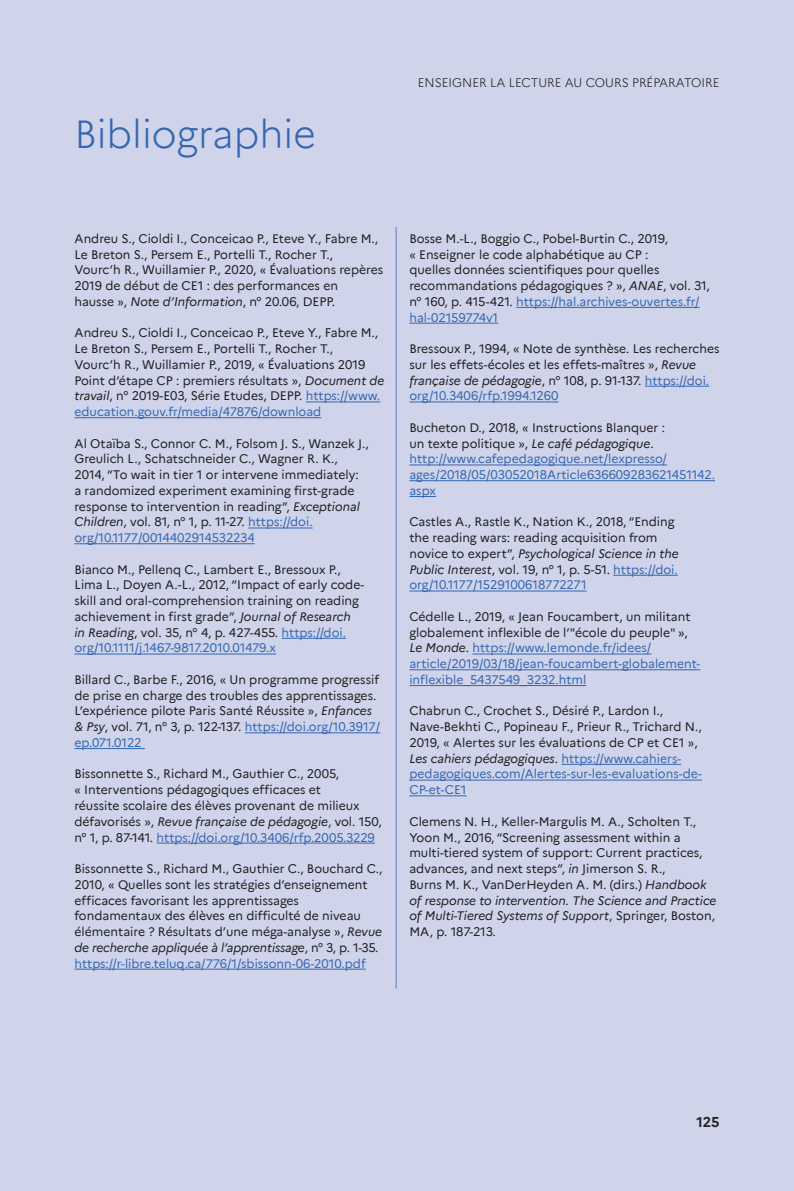
<style>
.page{position:relative;width:794px;height:1191px;background:#cfd4ea}
.page>*{position:absolute;margin:0;border:0;box-sizing:border-box;transform-origin:0 0}
.t1{font:300 38.5px "Marianne";color:#3566b1}
.t2{font:700 14px "Marianne";color:#231f20}
._00_TexteCourant{font:12.25px/15.8px "Marianne";color:#231f20}
._00_TexteCourant-2{font:12.25px/15.8px "Marianne";color:#3566b1}
.t3{font:300 12.25px "Marianne";color:#231f20}
.s1{font-style:italic}
.s2{color:#3566b1}
.s3{color:#231f20}
.s4{font-style:italic;color:#231f20}
</style>
<div class="page">
<hr style="left:306px;top:401px;width:74px;height:1px;background:#3566b1">
<hr style="left:74px;top:417px;width:247px;height:1px;background:#3566b1">
<hr style="left:248px;top:527px;width:65px;height:1px;background:#3566b1">
<hr style="left:74px;top:543px;width:181px;height:1px;background:#3566b1">
<hr style="left:281px;top:638px;width:65px;height:1px;background:#3566b1">
<hr style="left:74px;top:653px;width:202px;height:1px;background:#3566b1">
<hr style="left:245px;top:732px;width:135px;height:1px;background:#3566b1">
<hr style="left:74px;top:748px;width:71px;height:1px;background:#3566b1">
<hr style="left:156px;top:842px;width:219px;height:1px;background:#3566b1">
<hr style="left:74px;top:968px;width:292px;height:1px;background:#3566b1">
<hr style="left:516px;top:307px;width:183px;height:1px;background:#3566b1">
<hr style="left:409px;top:323px;width:89px;height:1px;background:#3566b1">
<hr style="left:645px;top:386px;width:64px;height:1px;background:#3566b1">
<hr style="left:409px;top:401px;width:149px;height:1px;background:#3566b1">
<hr style="left:409px;top:464px;width:258px;height:1px;background:#3566b1">
<hr style="left:409px;top:480px;width:306px;height:1px;background:#3566b1">
<svg style="left:409px;top:496px;width:27px;height:1px"></svg>
<hr style="left:613px;top:575px;width:65px;height:1px;background:#3566b1">
<hr style="left:409px;top:590px;width:178px;height:1px;background:#3566b1">
<hr style="left:472px;top:653px;width:179px;height:1px;background:#3566b1">
<hr style="left:409px;top:669px;width:291px;height:1px;background:#3566b1">
<hr style="left:409px;top:685px;width:177px;height:1px;background:#3566b1">
<hr style="left:561px;top:764px;width:120px;height:1px;background:#3566b1">
<hr style="left:409px;top:779px;width:293px;height:1px;background:#3566b1">
<hr style="left:409px;top:795px;width:57px;height:1px;background:#3566b1">
<hr style="left:396px;top:227px;width:1px;height:761px;background:#5f7abc">
<h1 class="t1" style="left:74px;top:105px;width:243px">Bibliographie</h1>
<p class="t3" style="left:418px;top:74px;width:303px">ENSEIGNER LA LECTURE AU COURS PRÉPARATOIRE</p>
<p class="_00_TexteCourant" style="left:74px;top:229px;width:310px">Andreu S., Cioldi I., Conceicao P., Eteve Y., Fabre M., Le Breton S., Persem E., Portelli T., Rocher T.,<br>Vourc’h R., Wuillamier P., 2020, « Évaluations repères 2019 de début de CE1 : des performances en<br>hausse », <span class="s1">Note d’Information</span>, n° 20.06, DEPP.</p>
<p class="_00_TexteCourant" style="left:74px;top:324px;width:311px">Andreu S., Cioldi I., Conceicao P., Eteve Y., Fabre M., Le Breton S., Persem E., Portelli T., Rocher T.,<br>Vourc’h R., Wuillamier P., 2019, « Évaluations 2019<br>Point d’étape CP : premiers résultats », <span class="s1">Document de travail</span>, n° 2019-E03, Série Etudes, DEPP. <span class="s2">https://www. education.gouv.fr/media/47876/download</span></p>
<p class="_00_TexteCourant" style="left:74px;top:434px;width:296px">Al Otaïba S., Connor C. M., Folsom J. S., Wanzek J., Greulich L., Schatschneider C., Wagner R. K., 2014, “To wait in tier 1 or intervene immediately:<br>a randomized experiment examining first-grade response to intervention in reading”, <span class="s1">Exceptional Children</span>, vol. 81, n° 1, p. 11-27. <span class="s2">https://doi. org/10.1177/0014402914532234</span></p>
<p class="_00_TexteCourant" style="left:74px;top:560px;width:291px">Bianco M., Pellenq C., Lambert E., Bressoux P., Lima L., Doyen A.-L., 2012, “Impact of early code&shy;skill and oral-comprehension training on reading achievement in first grade”, <span class="s1">Journal of Research<br>in Reading</span>, vol. 35, n° 4, p. 427-455. <span class="s2">https://doi. org/10.1111/j.1467-9817.2010.01479.x</span></p>
<p class="_00_TexteCourant" style="left:74px;top:670px;width:307px">Billard C., Barbe F., 2016, « Un programme progressif de prise en charge des troubles des apprentissages.<br>L’expérience pilote Paris Santé Réussite », <span class="s1">Enfances &amp; Psy</span>, vol. 71, n° 3, p. 122-137. <span class="s2">https://doi.org/10.3917/ ep.071.0122</span></p>
<p class="_00_TexteCourant" style="left:74px;top:765px;width:309px">Bissonnette S., Richard M., Gauthier C., 2005,<br>« Interventions pédagogiques efficaces et<br>réussite scolaire des élèves provenant de milieux défavorisés », <span class="s1">Revue française de pédagogie</span>, vol. 150, n° 1, p. 87-141. <span class="s2">https://doi.org/10.3406/rfp.2005.3229</span></p>
<p class="_00_TexteCourant" style="left:74px;top:859px;width:309px">Bissonnette S., Richard M., Gauthier C., Bouchard C., 2010, « Quelles sont les stratégies d’enseignement efficaces favorisant les apprentissages fondamentaux des élèves en difficulté de niveau élémentaire ? Résultats d’une méga-analyse », <span class="s1">Revue de recherche appliquée à l’apprentissage</span>, n° 3, p. 1-35. <span class="s2">https://r-libre.teluq.ca/776/1/sbissonn-06-2010.pdf</span></p>
<p class="_00_TexteCourant" style="left:409px;top:229px;width:302px">Bosse M.-L., Boggio C., Pobel-Burtin C., 2019,<br>« Enseigner le code alphabétique au CP :<br>quelles données scientifiques pour quelles recommandations pédagogiques ? », <span class="s1">ANAE</span>, vol. 31, n° 160, p. 415-421. <span class="s2">https://hal.archives-ouvertes.fr/ hal-02159774v1</span></p>
<p class="_00_TexteCourant" style="left:409px;top:340px;width:312px">Bressoux P., 1994, « Note de synthèse. Les recherches sur les effets-écoles et les effets-maîtres », <span class="s1">Revue française de pédagogie</span>, n° 108, p. 91-137. <span class="s2">https://doi. org/10.3406/rfp.1994.1260</span></p>
<p class="_00_TexteCourant-2" style="left:409px;top:418px;width:307px"><span class="s3">Bucheton D., 2018, « Instructions Blanquer :<br>un texte politique »,</span> <span class="s4">Le café pédagogique</span><span class="s3">. </span>http://www.cafepedagogique.net/lexpresso/ ages/2018/05/03052018Article636609283621451142. aspx</p>
<p class="_00_TexteCourant" style="left:409px;top:513px;width:271px">Castles A., Rastle K., Nation K., 2018, “Ending the reading wars: reading acquisition from novice to expert”, <span class="s1">Psychological Science in the Public Interest</span>, vol. 19, n° 1, p. 5-51. <span class="s2">https://doi. org/10.1177/1529100618772271</span></p>
<p class="_00_TexteCourant-2" style="left:409px;top:607px;width:292px"><span class="s3">Cédelle L., 2019, « Jean Foucambert, un militant globalement inflexible de l’"école du peuple" », </span><span class="s4">Le Monde</span><span class="s3">.</span> https://www.lemonde.fr/idees/ article/2019/03/18/jean-foucambert-globalement&shy;inflexible_5437549_3232.html</p>
<p class="_00_TexteCourant" style="left:409px;top:702px;width:294px">Chabrun C., Crochet S., Désiré P., Lardon I., Nave-Bekhti C., Popineau F., Prieur R., Trichard N., 2019, « Alertes sur les évaluations de CP et CE1 », <span class="s1">Les cahiers pédagogiques</span>. <span class="s2">https://www.cahiers&shy;pedagogiques.com/Alertes-sur-les-evaluations-de-CP-et-CE1</span></p>
<p class="_00_TexteCourant" style="left:409px;top:812px;width:308px">Clemens N. H., Keller-Margulis M. A., Scholten T., Yoon M., 2016, “Screening assessment within a multi-tiered system of support: Current practices, advances, and next steps”, <span class="s1">in</span> Jimerson S. R.,<br>Burns M. K., VanDerHeyden A. M. (dirs.) <span class="s1">Handbook of response to intervention. The Science and Practice of Multi-Tiered Systems of Support</span>, Springer, Boston, MA, p. 187-213.</p>
<p class="t2" style="left:696px;top:1111px;width:25px">125</p>
</div>
